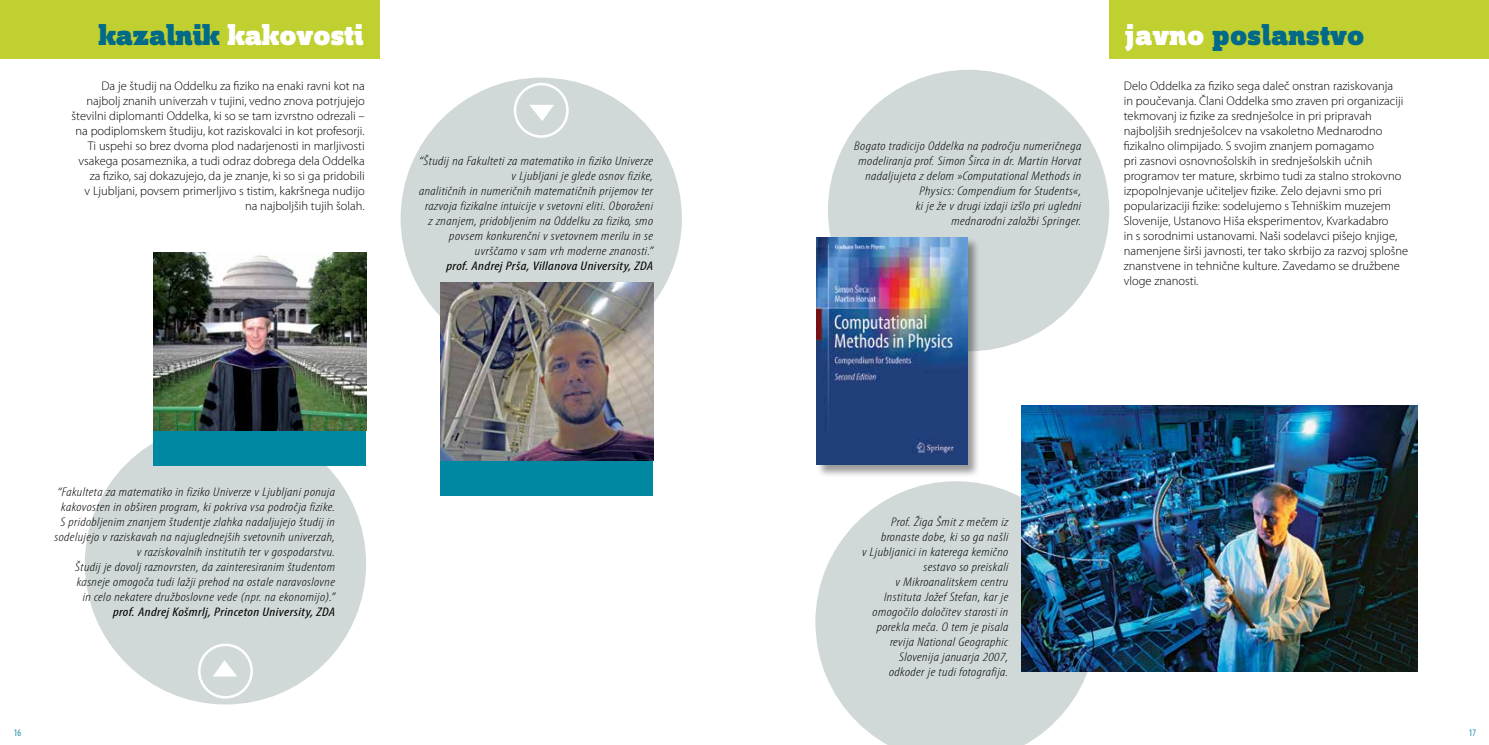
<style>
.page{position:relative;width:1489px;height:745px;background:#fff}
.page>*{position:absolute;margin:0;border:0;box-sizing:border-box;transform-origin:0 0}
.t1{font:30px "Zine Slab Dis Black Roman Tf";color:#fff}
.t2{font:30px "Zine Slab Dis Black Roman Tf";letter-spacing:.01em;color:#006a88}
.t3{font:italic 300 condensed 12.5px/15px "Myriad Pro";letter-spacing:.025em;color:#000;text-align:right;scale:1.2 1}
.t4{font:300 12.5px/15px "Myriad Pro";color:#000;text-align:right}
.t5{font:italic condensed 12.5px "Myriad Pro";letter-spacing:.025em;color:#000;scale:1.2 1}
.t6{font:condensed 10px "Myriad Pro";color:#198aa5;scale:.95 1}
.s1{color:#006a88}
.s2{color:#fff}
</style>
<div class="page">
<div style="left:85px;top:423px;width:281px;height:281px;background:#d1d9d8;border-radius:50%"></div>
<div style="left:400px;top:78px;width:282px;height:281px;background:#d1d9d8;border-radius:50%"></div>
<div style="left:827px;top:70px;width:282px;height:281px;background:#d1d9d8;border-radius:50%"></div>
<svg style="left:815px;top:481px;width:281px;height:263px;fill:#d1d9d8"></svg>
<div style="left:153px;top:252px;width:213px;height:213px;background:#0087a2"></div>
<img style="left:153px;top:252px;width:213px;height:178px">
<div style="left:816px;top:236px;width:164px;height:241px;background:#000;opacity:.4"></div>
<img style="left:816px;top:237px;width:151px;height:227px">
<img style="left:1020px;top:405px;width:397px;height:266px">
<div style="left:1109px;top:0;width:379px;height:59px;background:#bfd030"></div>
<div style="left:0;top:0;width:379px;height:59px;background:#bfd030"></div>
<div style="left:440px;top:282px;width:213px;height:213px;background:#0087a2"></div>
<img style="left:440px;top:282px;width:213px;height:178px">
<svg style="left:530px;top:105px;width:24px;height:16px"></svg>
<div style="left:514px;top:83px;width:54px;height:55px;border:2px solid #fff;border-radius:50%"></div>
<svg style="left:213px;top:660px;width:24px;height:16px"></svg>
<div style="left:198px;top:643px;width:55px;height:55px;border:2px solid #fff;border-radius:50%"></div>
<h1 class="t1" style="left:98px;top:19px;width:266px"><span class="s1">kazalnik</span> kakovosti</h1>
<h1 class="t2" style="left:1124px;top:19px;width:241px"><span class="s2">javno</span> poslanstvo</h1>
<p class="t4" style="left:72px;top:79px;width:294px">Da je študij na Oddelku za fiziko na enaki ravni kot na najbolj znanih univerzah v tujini, vedno znova potrjujejo številni diplomanti Oddelka, ki so se tam izvrstno odrezali – na podiplomskem študiju, kot raziskovalci in kot profesorji.<br>Ti uspehi so brez dvoma plod nadarjenosti in marljivosti vsakega posameznika, a tudi odraz dobrega dela Oddelka za fiziko, saj dokazujejo, da je znanje, ki so si ga pridobili<br>v Ljubljani, povsem primerljivo s tistim, kakršnega nudijo na najboljših tujih šolah.</p>
<p class="t4" style="left:1123px;top:79px;width:286px;text-align:left">Delo Oddelka za fiziko sega daleč onstran raziskovanja<br>in poučevanja. Člani Oddelka smo zraven pri organizaciji tekmovanj iz fizike za srednješolce in pri pripravah najboljših srednješolcev na vsakoletno Mednarodno fizikalno olimpijado. S svojim znanjem pomagamo<br>pri zasnovi osnovnošolskih in srednješolskih učnih programov ter mature, skrbimo tudi za stalno strokovno izpopolnjevanje učiteljev fizike. Zelo dejavni smo pri popularizaciji fizike: sodelujemo s Tehniškim muzejem Slovenije, Ustanovo Hiša eksperimentov, Kvarkadabro<br>in s sorodnimi ustanovami. Naši sodelavci pišejo knjige, namenjene širši javnosti, ter tako skrbijo za razvoj splošne znanstvene in tehnične kulture. Zavedamo se družbene vloge znanosti.</p>
<p class="t3" style="left:854px;top:139px;width:191px">Bogato tradicijo Oddelka na področju numeričnega modeliranja prof. Simon Širca in dr. Martin Horvat nadaljujeta z delom »Computational Methods in Physics: Compendium for Students«,<br>ki je že v drugi izdaji izšlo pri ugledni<br>mednarodni založbi Springer.</p>
<p class="t3" style="left:419px;top:154px;width:196px">“Študij na Fakulteti za matematiko in fiziko Univerze v Ljubljani je glede osnov fizike,<br>analitičnih in numeričnih matematičnih prijemov ter razvoja fizikalne intuicije v svetovni eliti. Oboroženi z znanjem, pridobljenim na Oddelku za fiziko, smo povsem konkurenčni v svetovnem merilu in se uvrščamo v sam vrh moderne znanosti.”</p>
<p class="t5" style="left:446px;top:258px;width:174px">prof. Andrej Prša, Villanova University, ZDA</p>
<p class="t3" style="left:54px;top:484px;width:235px">“Fakulteta za matematiko in fiziko Univerze v Ljubljani ponuja kakovosten in obširen program, ki pokriva vsa področja fizike.<br>S pridobljenim znanjem študentje zlahka nadaljujejo študij in sodelujejo v raziskavah na najuglednejših svetovnih univerzah, v raziskovalnih institutih ter v gospodarstvu.<br>Študij je dovolj raznovrsten, da zainteresiranim študentom kasneje omogoča tudi lažji prehod na ostale naravoslovne<br>in celo nekatere družboslovne vede (npr. na ekonomijo).”</p>
<p class="t5" style="left:113px;top:603px;width:186px">prof. Andrej Košmrlj, Princeton University, ZDA</p>
<p class="t3" style="left:862px;top:514px;width:123px">Prof. Žiga Šmit z mečem iz bronaste dobe, ki so ga našli<br>v Ljubljanici in katerega kemično sestavo so preiskali<br>v Mikroanalitskem centru<br>Instituta Jožef Stefan, kar je omogočilo določitev starosti in porekla meča. O tem je pisala revija National Geographic<br>Slovenija januarja 2007, odkoder je tudi fotografija.</p>
<p class="t6" style="left:14px;top:726px;width:9px">16</p>
<p class="t6" style="left:1468px;top:726px;width:9px">17</p>
</div>
